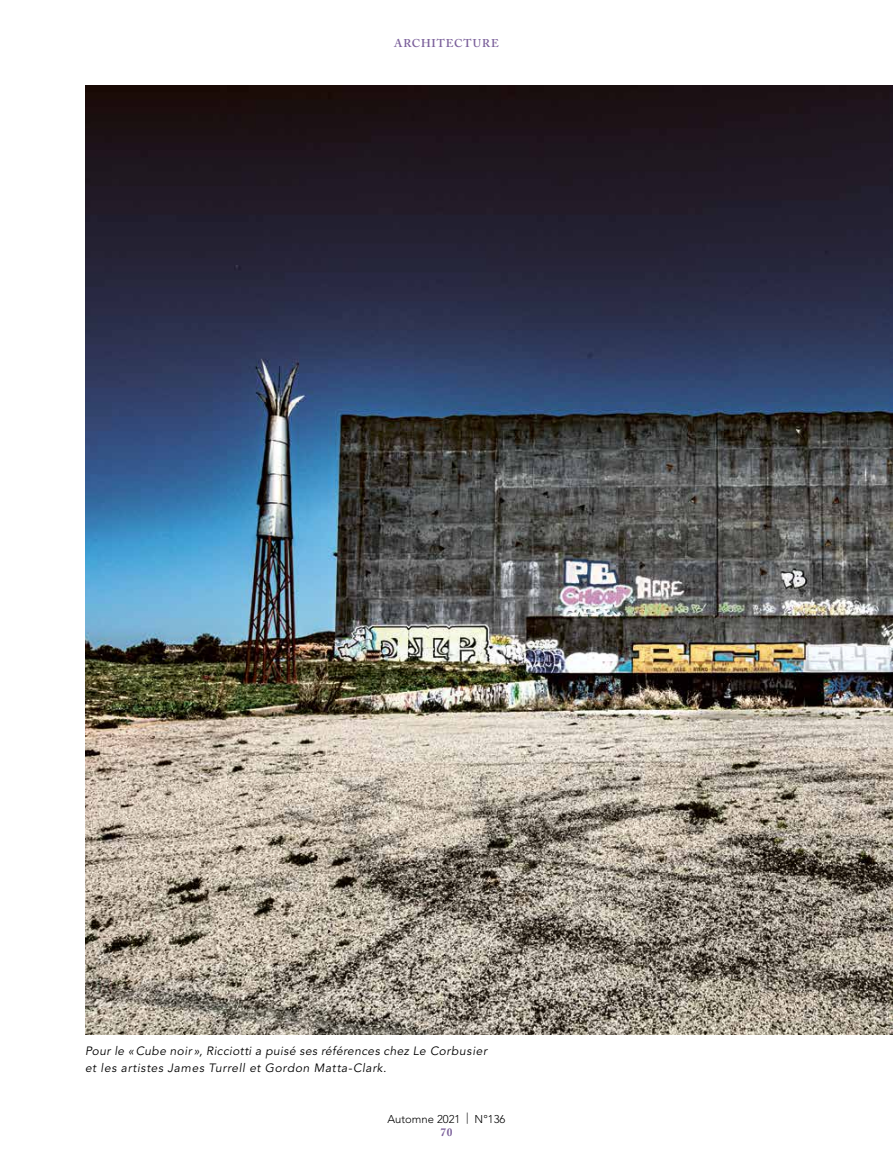
<style>
.page{position:relative;width:893px;height:1170px;background:#fff}
.page>*{position:absolute;margin:0;border:0;box-sizing:border-box;transform-origin:0 0}
.t1{font:italic 12px/17.2px "Avenir LT Std";letter-spacing:.04em;color:#000}
.t2{font:300 11.25px "Avenir LT Std";color:#000}
.t3{font:600 11.25px "Adobe Caslon Pro";letter-spacing:.08em;color:#7b609b}
.t4{font:700 11.25px "Adobe Caslon Pro";color:#7b609b}
</style>
<div class="page">
<img style="left:85px;top:85px;width:808px;height:949px">
<p class="t3" style="left:394px;top:36px;width:106px">ARCHITECTURE</p>
<p class="t1" style="left:85px;top:1042px;width:404px">Pour le « Cube noir », Ricciotti a puisé ses références chez Le Corbusier et les artistes James Turrell et Gordon Matta-Clark.</p>
<p class="t2" style="left:388px;top:1111px;width:119px">Automne 2021 | N°136</p>
<p class="t4" style="left:441px;top:1125px;width:13px">70</p>
</div>
